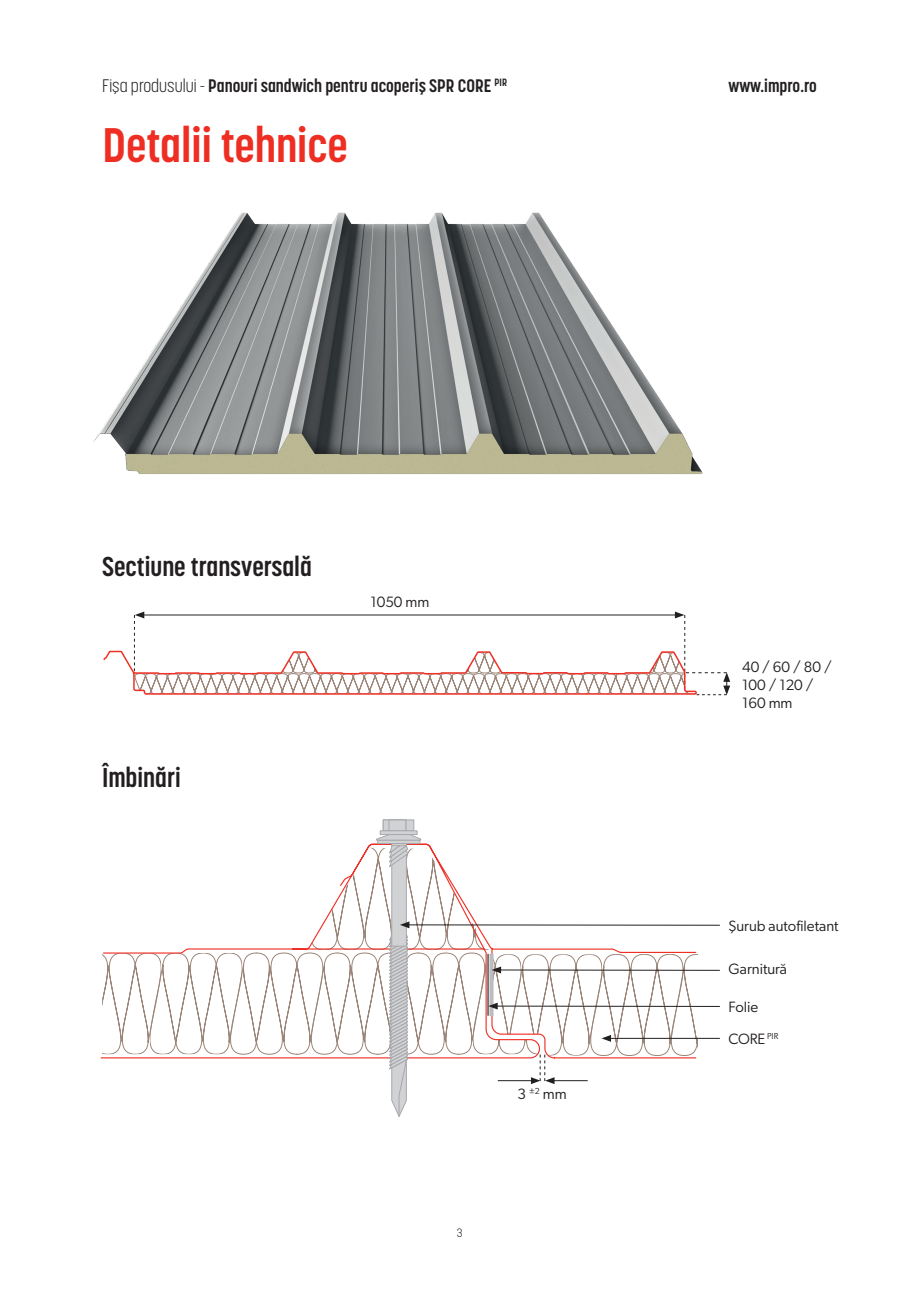
<style>
.page{position:relative;width:919px;height:1289px;background:#fff}
.page>*{position:absolute;margin:0;border:0;box-sizing:border-box;transform-origin:0 0}
.t1{font:700 48px "Korolev Condensed";color:#ee2e22}
.t2{font:700 27px "Korolev Condensed";color:#231f20}
.t3{font:700 18px "Korolev Condensed";color:#231f20}
.t4{font:15px/18px "Gibson";color:#231f20}
.t5{font:300 12px "Korolev Condensed";color:#231f20}
.s1{font-weight:300}
</style>
<div class="page">
<svg style="left:406px;top:819px;width:8px;height:11px"></svg>
<div style="left:383px;top:819px;width:23px;height:12px;background:#d1d2d4;border:1px solid #a8a9ad"></div>
<div style="left:388px;top:819px;width:18px;height:12px;background:#d1d2d4;border:1px solid #a8a9ad"></div>
<svg style="left:380px;top:830px;width:37px;height:4px"></svg>
<hr style="left:407px;top:924px;width:312px;height:1px;background:#231f20">
<hr style="left:608px;top:1037px;width:111px;height:1px;background:#231f20">
<hr style="left:498px;top:969px;width:221px;height:1px;background:#231f20">
<hr style="left:495px;top:1005px;width:224px;height:1px;background:#231f20">
<svg style="left:102px;top:834px;width:595px;height:283px"></svg>
<img style="left:93px;top:212px;width:610px;height:262px">
<svg style="left:103px;top:611px;width:627px;height:84px"></svg>
<p class="t3" style="left:102px;top:75px;width:406px"><span class="s1">Fişa produsului -</span> Panouri sandwich pentru acoperiş SPR CORE <sup>PIR</sup></p>
<p class="t3" style="left:728px;top:75px;width:90px">www.impro.ro</p>
<h1 class="t1" style="left:102px;top:117px;width:247px">Detalii tehnice</h1>
<h2 class="t2" style="left:102px;top:550px;width:211px">Sectiune transversală</h2>
<p class="t4" style="left:370px;top:592px;width:61px">1050 mm</p>
<h2 class="t2" style="left:102px;top:761px;width:80px">Îmbinări</h2>
<p class="t5" style="left:456px;top:1225px;width:7px">3</p>
<p class="t4" style="left:517px;top:1084px;width:51px">3 <sup>±2</sup> mm</p>
<p class="t4" style="left:742px;top:657px;width:91px">40 / 60 / 80 /<br>100 / 120 /<br>160 mm</p>
<p class="t4" style="left:728px;top:916px;width:112px">Şurub autofiletant</p>
<p class="t4" style="left:728px;top:960px;width:60px">Garnitură</p>
<p class="t4" style="left:728px;top:997px;width:31px">Folie</p>
<p class="t4" style="left:728px;top:1029px;width:51px">CORE <sup>PIR</sup></p>
</div>
